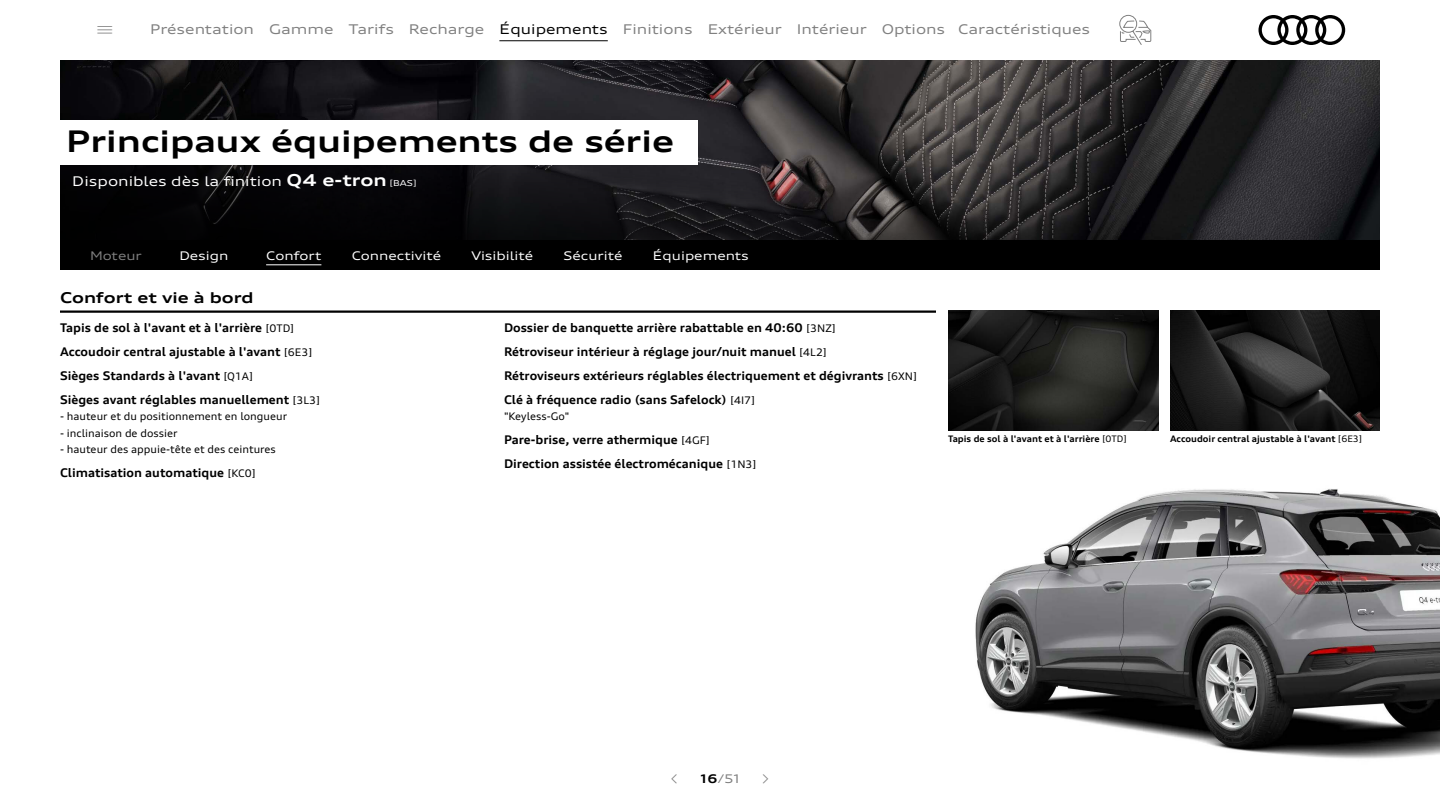
<style>
.page{position:relative;width:1440px;height:810px;background:#fff}
.page>*{position:absolute;margin:0;border:0;box-sizing:border-box;transform-origin:0 0}
.t1{font:700 expanded 30px "Audi Type";color:#000}
.t2{font:700 expanded 15px "Audi Type";color:#000}
.t3{font:13.5px "Audi Type Var";color:#808080}
.t4{font:expanded 13.5px "Audi Type";color:#fff}
.Equipment_name_code{font:700 expanded 12px "Audi Type";color:#000}
.t5{font:expanded 12px "Audi Type";color:#fff}
.t6{font:expanded 12px "Audi Type";color:#808080}
.Equipment_detail_not{font:expanded 10.5px "Audi Type";color:#000}
.t7{font:700 expanded 9px "Audi Type";color:#000}
.s1{color:#000}
.s2{font-weight:700;font-size:16.5px}
.s3{font-size:8.25px}
.s4{font-weight:400;font-size:10.5px}
.s5{font-weight:400}
.s6{font-weight:700;color:#000}
</style>
<div class="page">
<img style="left:60px;top:60px;width:1320px;height:30px">
<svg style="left:60px;top:90px;width:1320px;height:150px;background:#211f21"></svg>
<div style="left:52px;top:120px;width:646px;height:45px;background:#fff"></div>
<hr style="left:60px;top:310px;width:876px;height:3px;background:#000">
<div style="left:60px;top:240px;width:1320px;height:30px;background:#000"></div>
<hr style="left:266px;top:264px;width:55px;height:1px;background:#fff">
<img style="left:948px;top:310px;width:210px;height:120px">
<img style="left:1170px;top:310px;width:210px;height:120px">
<img style="left:975px;top:489px;width:465px;height:270px">
<svg style="left:1119px;top:15px;width:33px;height:30px"></svg>
<svg style="left:1259px;top:15px;width:86px;height:30px"></svg>
<hr style="left:499px;top:40px;width:109px;height:1px;background:#000">
<p class="t3" style="left:150px;top:21px;width:942px">Présentation Gamme Tarifs Recharge É<span class="s1">quipements</span> Finitions Extérieur Intérieur Options Caractéristiques</p>
<p class="t1" style="left:66px;top:122px;width:609px">Principaux équipements de série</p>
<p class="t4" style="left:72px;top:173px;width:346px">Disponibles dès la finition <span class="s2">Q4 e-tron</span> <span class="s3">[BAS]</span></p>
<p class="t6" style="left:90px;top:248px;width:53px">Moteur</p>
<p class="t5" style="left:653px;top:248px;width:98px">Équipements</p>
<p class="t5" style="left:179px;top:248px;width:51px">Design</p>
<p class="t5" style="left:266px;top:248px;width:57px">Confort</p>
<p class="t5" style="left:352px;top:248px;width:91px">Connectivité</p>
<p class="t5" style="left:471px;top:248px;width:63px">Visibilité</p>
<p class="t5" style="left:563px;top:248px;width:61px">Sécurité</p>
<p class="t2" style="left:60px;top:288px;width:195px">Confort et vie à bord</p>
<p class="Equipment_name_code" style="left:60px;top:320px;width:236px">Tapis de sol à l'avant et à l'arrière <span class="s4">[0TD]</span></p>
<p class="Equipment_name_code" style="left:60px;top:344px;width:254px">Accoudoir central ajustable à l'avant <span class="s4">[6E3]</span></p>
<p class="Equipment_name_code" style="left:60px;top:368px;width:195px">Sièges Standards à l'avant <span class="s4">[Q1A]</span></p>
<p class="Equipment_name_code" style="left:60px;top:392px;width:262px">Sièges avant réglables manuellement <span class="s4">[3L3]</span></p>
<p class="Equipment_detail_not" style="left:60px;top:410px;width:229px">- hauteur et du positionnement en longueur</p>
<p class="Equipment_detail_not" style="left:60px;top:426px;width:119px">- inclinaison de dossier</p>
<p class="Equipment_detail_not" style="left:60px;top:443px;width:217px">- hauteur des appuie-tête et des ceintures</p>
<p class="Equipment_name_code" style="left:60px;top:465px;width:197px">Climatisation automatique <span class="s4">[KC0]</span></p>
<p class="Equipment_name_code" style="left:504px;top:320px;width:334px">Dossier de banquette arrière rabattable en 40:60 <span class="s4">[3NZ]</span></p>
<p class="Equipment_name_code" style="left:504px;top:344px;width:325px">Rétroviseur intérieur à réglage jour/nuit manuel <span class="s4">[4L2]</span></p>
<p class="Equipment_name_code" style="left:504px;top:368px;width:415px">Rétroviseurs extérieurs réglables électriquement et dégivrants <span class="s4">[6XN]</span></p>
<p class="Equipment_name_code" style="left:504px;top:392px;width:253px">Clé à fréquence radio (sans Safelock) <span class="s4">[4I7]</span></p>
<p class="Equipment_detail_not" style="left:504px;top:410px;width:67px">"Keyless-Go"</p>
<p class="Equipment_name_code" style="left:504px;top:432px;width:207px">Pare-brise, verre athermique <span class="s4">[4GF]</span></p>
<p class="Equipment_name_code" style="left:504px;top:456px;width:254px">Direction assistée électromécanique <span class="s4">[1N3]</span></p>
<p class="t7" style="left:948px;top:433px;width:180px">Tapis de sol à l'avant et à l'arrière <span class="s5">[0TD]</span></p>
<p class="t7" style="left:1170px;top:433px;width:194px">Accoudoir central ajustable à l'avant <span class="s5">[6E3]</span></p>
<p class="t6" style="left:700px;top:771px;width:41px"><span class="s6">16</span>/51</p>
</div>
